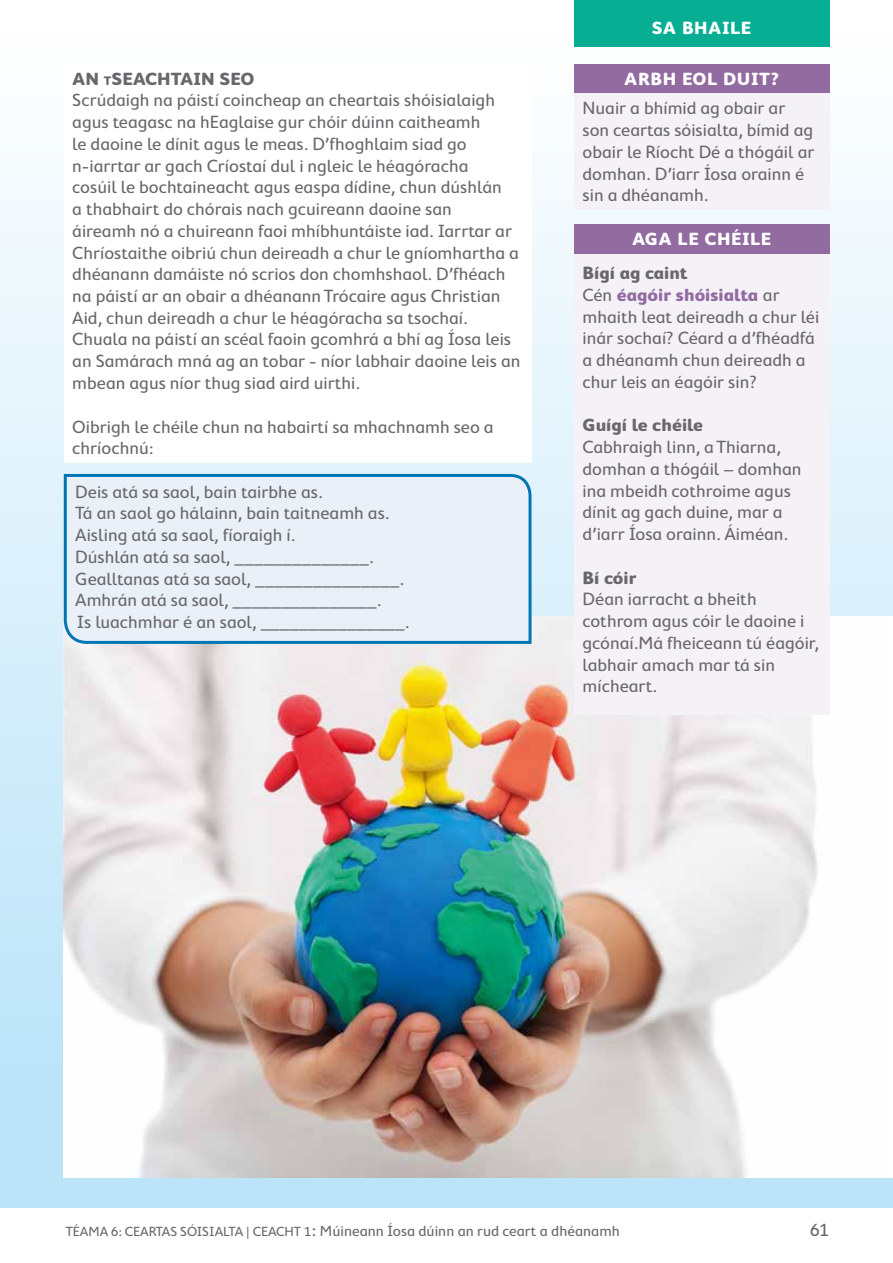
<style>
.page{position:relative;width:893px;height:1263px;background:#fff}
.page>*{position:absolute;margin:0;border:0;box-sizing:border-box;transform-origin:0 0}
.t1{font:18px/21.8px "Cambridge Round";color:#68676c}
.t2{font:700 18px "Cambridge Round";letter-spacing:.03em;color:#fff}
.t3{font:700 18px "Cambridge Round";color:#68676c}
.t4{font:15px "Cambridge Round";color:#68676c}
.s1{font-weight:700}
.s2{font-weight:700;font-size:12.6px}
.s3{font-weight:700;color:#926ba1}
.s4{font-size:13.5px}
.s5{font-size:18px}
</style>
<div class="page">
<div style="left:0;top:34px;width:893px;height:1174px;background:linear-gradient(to bottom,#fefefe,#b5e1f8)"></div>
<hr style="left:0;top:34px;width:1px;height:1174px;background:#bbe4f9">
<div style="left:574px;top:0;width:255px;height:47px;background:#07ae94"></div>
<hr style="left:0;top:0;width:1px;height:47px;background:#07ae94">
<img style="left:64px;top:616px;width:829px;height:562px">
<div style="left:64px;top:64px;width:467px;height:399px;background:#fff"></div>
<svg style="left:62px;top:472px;width:471px;height:173px;background:#dfeaf4"></svg>
<div style="left:574px;top:64px;width:255px;height:30px;background:#926ba1"></div>
<div style="left:574px;top:94px;width:255px;height:116px;background:#f4f1f7"></div>
<div style="left:574px;top:224px;width:255px;height:490px;background:#f4f1f7"></div>
<div style="left:574px;top:224px;width:255px;height:30px;background:#926ba1"></div>
<p class="t1" style="left:72px;top:67px;width:450px"><span class="s1">AN</span> <span class="s2">t</span><span class="s1">SEACHTAIN SEO<br></span>Scrúdaigh na páistí coincheap an cheartais shóisialaigh agus teagasc na hEaglaise gur chóir dúinn caitheamh<br>le daoine le dínit agus le meas. D’fhoghlaim siad go n-iarrtar ar gach Críostaí dul i ngleic le héagóracha<br>cosúil le bochtaineacht agus easpa dídine, chun dúshlán<br>a thabhairt do chórais nach gcuireann daoine san<br>áireamh nó a chuireann faoi mhíbhuntáiste iad. Iarrtar ar Chríostaithe oibriú chun deireadh a chur le gníomhartha a dhéanann damáiste nó scrios don chomhshaol. D’fhéach na páistí ar an obair a dhéanann Trócaire agus Christian Aid, chun deireadh a chur le héagóracha sa tsochaí.<br>Chuala na páistí an scéal faoin gcomhrá a bhí ag Íosa leis an Samárach mná ag an tobar - níor labhair daoine leis an mbean agus níor thug siad aird uirthi.</p>
<p class="t1" style="left:72px;top:415px;width:423px">Oibrigh le chéile chun na habairtí sa mhachnamh seo a chríochnú:</p>
<p class="t1" style="left:75px;top:481px;width:336px">Deis atá sa saol, bain tairbhe as.<br>Tá an saol go hálainn, bain taitneamh as.<br>Aisling atá sa saol, fíoraigh í.<br>Dúshlán atá sa saol, ______________.<br>Gealltanas atá sa saol, _______________.<br>Amhrán atá sa saol, _______________.<br>Is luachmhar é an saol, _______________.</p>
<p class="t2" style="left:652px;top:17px;width:101px">SA BHAILE</p>
<p class="t2" style="left:624px;top:68px;width:156px">ARBH EOL DUIT?</p>
<p class="t1" style="left:583px;top:97px;width:233px">Nuair a bhímid ag obair ar son ceartas sóisialta, bímid ag obair le Ríocht Dé a thógáil ar domhan. D’iarr Íosa orainn é sin a dhéanamh.</p>
<p class="t2" style="left:632px;top:229px;width:141px">AGA LE CHÉILE</p>
<p class="t1" style="left:583px;top:262px;width:238px"><span class="s1">Bígí ag caint<br></span>Cén <span class="s3">éagóir shóisialta</span> ar mhaith leat deireadh a chur léi inár sochaí? Céard a d’fhéadfá a dhéanamh chun deireadh a chur leis an éagóir sin?</p>
<p class="t3" style="left:583px;top:415px;width:122px">Guígí le chéile</p>
<p class="t1" style="left:583px;top:436px;width:220px">Cabhraigh linn, a Thiarna, domhan a thógáil – domhan ina mbeidh cothroime agus dínit ag gach duine, mar a d’iarr Íosa orainn. Áiméan.</p>
<p class="t3" style="left:583px;top:567px;width:55px">Bí cóir</p>
<p class="t1" style="left:583px;top:588px;width:238px">Déan iarracht a bheith cothrom agus cóir le daoine i gcónaí.Má fheiceann tú éagóir, labhair amach mar tá sin mícheart.</p>
<p class="t4" style="left:66px;top:1222px;width:556px"><span class="s4">TÉAMA 6: CEARTAS SÓISIALTA | CEACHT 1</span><span class="s5">:</span> Múineann Íosa dúinn an rud ceart a dhéanamh</p>
<p class="t1" style="left:810px;top:1219px;width:21px">61</p>
</div>
